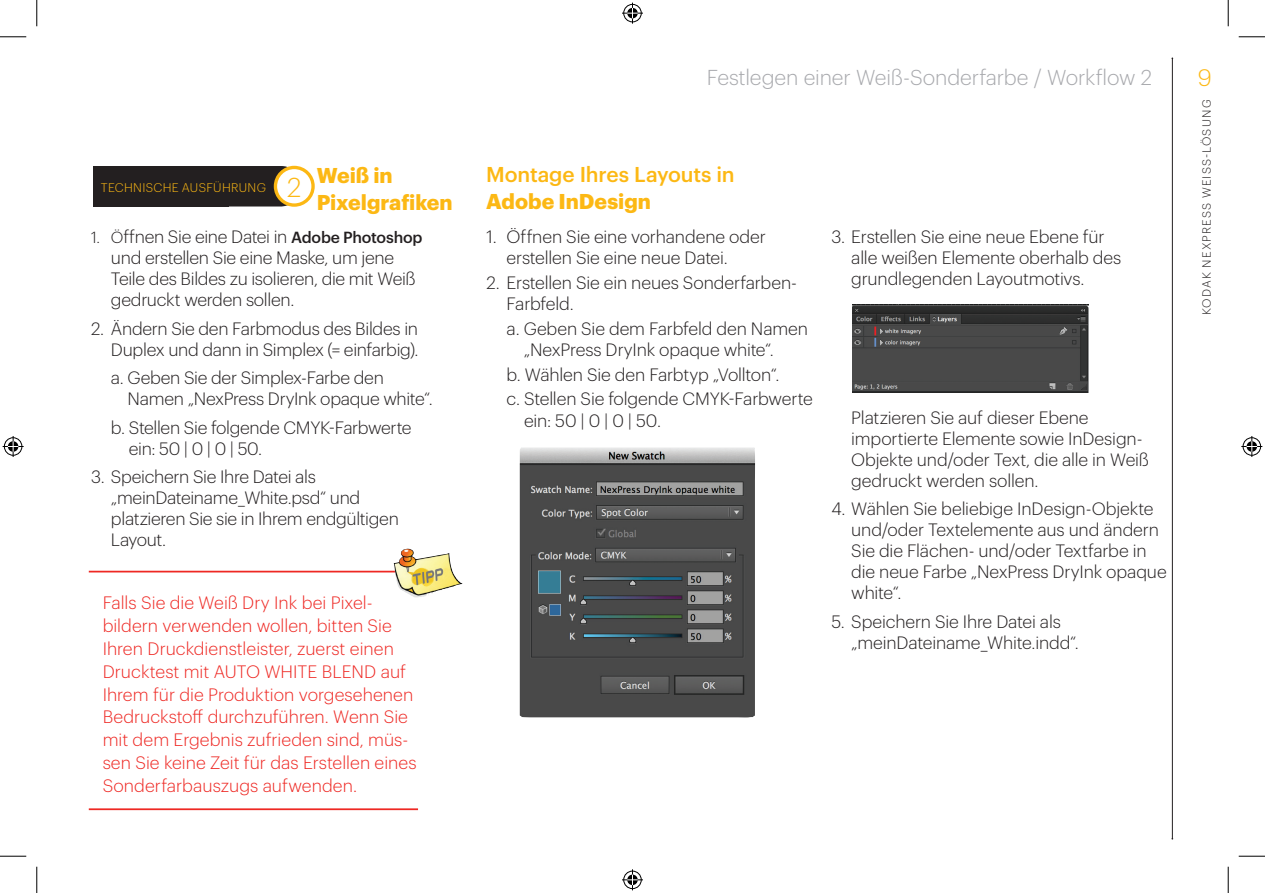
<style>
.page{position:relative;width:1265px;height:893px;background:#fff}
.page>*{position:absolute;margin:0;border:0;box-sizing:border-box;transform-origin:0 0}
.t1{font:300 23.28px "Graphik";color:#fcb814}
.t2{font:300 21px "Graphik";letter-spacing:-.005em;color:#a8a9ad}
.t3{font:700 21px/26.6px "Graphik";color:#fcb814}
.t4{font:500 21px "Graphik";letter-spacing:-.005em;color:#fcb814}
.t5{font:300 17.5px/21px "Graphik";letter-spacing:-.015em;color:#231f20}
.t6{font:300 17.5px/22.9px "Graphik";color:#ee2823}
.t7{font:300 12.25px "Graphik";letter-spacing:.025em;color:#fcb814}
.t8{font:300 11.72px "Graphik";letter-spacing:.1em;color:#231f20}
.s1{font-size:26.78px}
.s2{font-size:15.75px}
.s3{font-weight:500;font-size:15.75px}
</style>
<div class="page">
<hr style="left:1171px;top:58px;width:1px;height:780px;background:#231f20">
<img style="left:519px;top:447px;width:236px;height:270px">
<img style="left:852px;top:304px;width:236px;height:88px">
<hr style="left:89px;top:570px;width:322px;height:2px;background:#ee2823">
<img style="left:393px;top:548px;width:70px;height:49px">
<hr style="left:89px;top:807px;width:329px;height:2px;background:#ee2823">
<div style="left:93px;top:166px;width:135px;height:40px;background:#231f20"></div>
<div style="left:156px;top:166px;width:142px;height:40px;background:#231f20;border-radius:18px"></div>
<div style="left:275px;top:167px;width:38px;height:38px;background:#fff;border-radius:50%"></div>
<div style="left:274px;top:166px;width:40px;height:41px;border:3px solid #fcb814;border-radius:50%"></div>
<svg style="left:0;top:36px;width:26px;height:1px"></svg>
<svg style="left:1238px;top:36px;width:26px;height:1px"></svg>
<svg style="left:0;top:855px;width:26px;height:1px"></svg>
<svg style="left:1238px;top:855px;width:26px;height:1px"></svg>
<svg style="left:36px;top:0;width:1px;height:26px"></svg>
<svg style="left:36px;top:866px;width:1px;height:26px"></svg>
<svg style="left:1227px;top:0;width:1px;height:26px"></svg>
<svg style="left:1227px;top:866px;width:1px;height:26px"></svg>
<svg style="left:622px;top:3px;width:21px;height:21px"></svg>
<svg style="left:622px;top:869px;width:21px;height:20px"></svg>
<svg style="left:3px;top:436px;width:21px;height:21px"></svg>
<svg style="left:1241px;top:436px;width:20px;height:21px"></svg>
<p class="t7" style="left:101px;top:178px;width:202px">TECHNISCHE AUSFÜHRUNG <span class="s1">2</span></p>
<p class="t3" style="left:317px;top:160px;width:137px">Weiß in<br>Pixelgrafiken</p>
<p class="t5" style="left:111px;top:225px;width:313px;text-indent:-20px"><span class="s2">1. Ö</span>ffnen Sie eine Datei in <span class="s3">Adobe Photoshop </span>und erstellen Sie eine Maske, um jene Teile des Bildes zu isolieren, die mit Weiß gedruckt werden sollen.</p>
<p class="t5" style="left:91px;top:316px;width:329px;text-align:right">2. Ändern Sie den Farbmodus des Bildes in<br>Duplex und dann in Simplex (= einfarbig).</p>
<p class="t5" style="left:127px;top:366px;width:306px;text-indent:-17px">a. Geben Sie der Simplex-Farbe den<br>Namen „NexPress DryInk opaque white“.</p>
<p class="t5" style="left:129px;top:415px;width:284px;text-indent:-18px">b. Stellen Sie folgende CMYK-Farbwerte ein: 50 | 0 | 0 | 50.</p>
<p class="t5" style="left:111px;top:465px;width:289px;text-indent:-20px">3. Speichern Sie Ihre Datei als „meinDateiname_White.psd“ und platzieren Sie sie in Ihrem endgültigen<br>Layout.</p>
<p class="t6" style="left:103px;top:589px;width:315px">Falls Sie die Weiß Dry Ink bei Pixel&shy;bildern verwenden wollen, bitten Sie Ihren Druckdienstleister, zuerst einen Drucktest mit AUTO WHITE BLEND auf Ihrem für die Produktion vorgesehenen Bedruckstoff durchzuführen. Wenn Sie mit dem Ergebnis zufrieden sind, müs&shy;sen Sie keine Zeit für das Erstellen eines Sonderfarbauszugs aufwenden.</p>
<p class="t2" style="left:706px;top:62px;width:447px">Festlegen einer Weiß-Sonderfarbe / Workflow 2</p>
<h1 class="t1" style="left:1197px;top:61px;width:15px">9</h1>
<p class="t8" style="left:1197px;top:315px;width:217px;rotate:-90deg">KODAK NEXPRESS WEISS-LÖSUNG</p>
<p class="t4" style="left:486px;top:159px;width:250px">Montage Ihres Layouts in</p>
<p class="t3" style="left:486px;top:186px;width:166px">Adobe InDesign</p>
<p class="t5" style="left:506px;top:225px;width:261px;text-indent:-20px">1. Öffnen Sie eine vorhandene oder erstellen Sie eine neue Datei.</p>
<p class="t5" style="left:506px;top:271px;width:292px;text-indent:-20px">2. Erstellen Sie ein neues Sonderfarben-<br>Farbfeld.</p>
<p class="t5" style="left:523px;top:316px;width:286px;text-indent:-17px">a. Geben Sie dem Farbfeld den Namen „NexPress DryInk opaque white“.</p>
<p class="t5" style="left:506px;top:360px;width:307px;line-height:24.8px">b. Wählen Sie den Farbtyp „Vollton“.<br>c. Stellen Sie folgende CMYK-Farbwerte</p>
<p class="t5" style="left:524px;top:408px;width:138px">ein: 50 | 0 | 0 | 50.</p>
<p class="t5" style="left:851px;top:225px;width:271px;text-indent:-20px">3. Erstellen Sie eine neue Ebene für alle weißen Elemente oberhalb des grundlegenden Layoutmotivs.</p>
<p class="t5" style="left:851px;top:405px;width:299px">Platzieren Sie auf dieser Ebene importierte Elemente sowie InDesign-Objekte und/oder Text, die alle in Weiß gedruckt werden sollen.</p>
<p class="t5" style="left:851px;top:497px;width:317px;text-indent:-20px">4. Wählen Sie beliebige InDesign-Objekte und/oder Textelemente aus und ändern Sie die Flächen- und/oder Textfarbe in die neue Farbe „NexPress DryInk opaque white“.</p>
<p class="t5" style="left:851px;top:609px;width:229px;text-indent:-20px">5. Speichern Sie Ihre Datei als „meinDateiname_White.indd“.</p>
</div>
